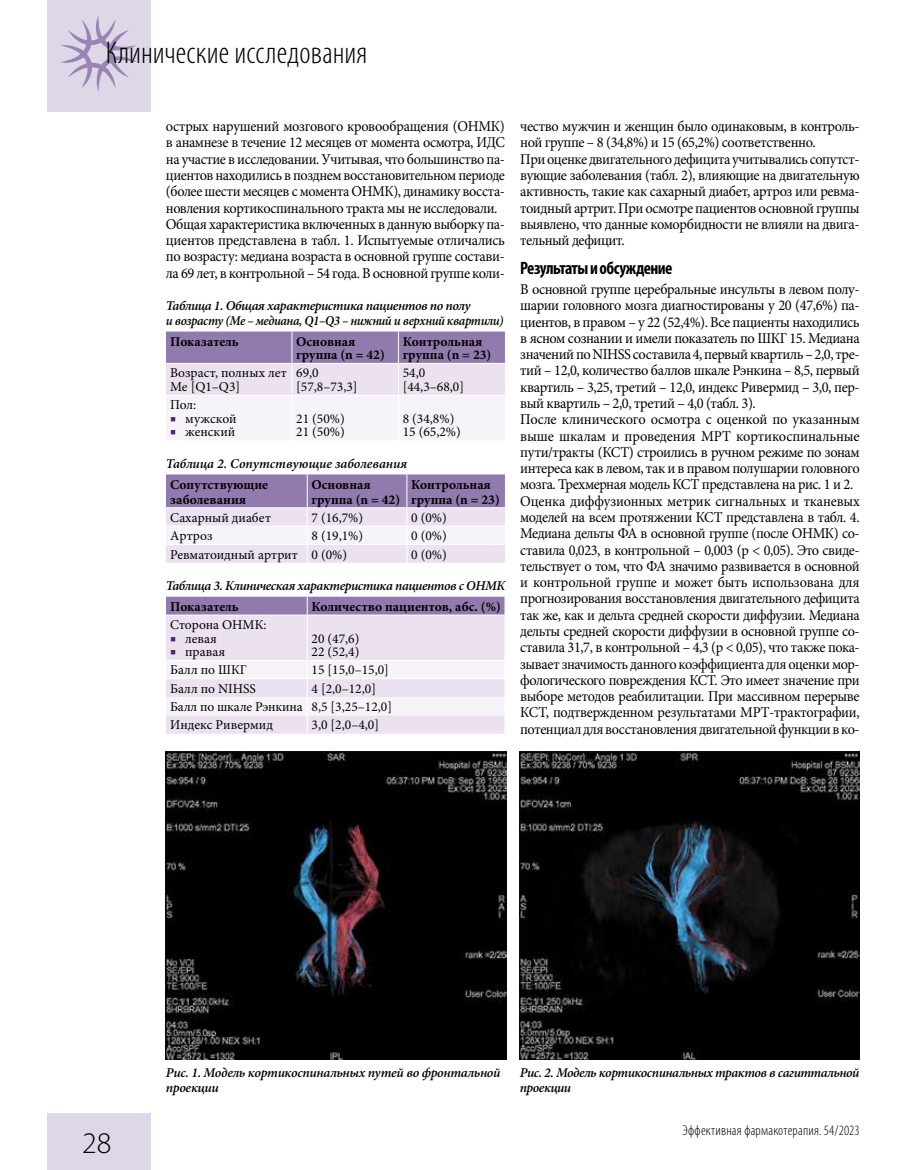
<style>
.page{position:relative;width:915px;height:1170px;background:#fff}
.page>*{position:absolute;margin:0;border:0;box-sizing:border-box;transform-origin:0 0}
.t1{font:300 condensed 31.5px "Myriad Pro";color:#000}
.t2{font:300 30px "Myriad Pro";color:#000}
.t3{font:700 condensed 18px "Myriad Pro";letter-spacing:-.03em;color:#000;scale:.96 1}
.t4{font:15px/16.4px "Minion Pro";letter-spacing:-.03em;color:#000;scale:.96 1}
.t5{font:15px/16.4px "Minion Pro";letter-spacing:-.03em;color:#000;scale:.95 1}
.t6{font:300 condensed 14.25px "Myriad Pro";letter-spacing:.015em;color:#000}
.t7{font:13.5px/13.5px "Minion Pro";color:#000}
.t8{font:italic 600 13.5px/15px "Minion Pro";letter-spacing:-.03em;color:#000}
.t9{font:700 13.5px/15px "Minion Pro";color:#000}
.t10{font:italic 600 13.5px "Minion Pro";color:#000}
.s1{font-size:15px;color:#511e78}
</style>
<div class="page">
<div style="left:47px;top:1113px;width:103px;height:56px;background:#ddd7e8"></div>
<div style="left:47px;top:0;width:103px;height:111px;background:#ddd7e8"></div>
<svg style="left:61px;top:16px;width:75px;height:76px"></svg>
<svg style="left:166px;top:331px;width:338px;height:109px"></svg>
<hr style="left:291px;top:331px;width:1px;height:32px;background:#fff">
<hr style="left:398px;top:331px;width:1px;height:32px;background:#fff">
<hr style="left:166px;top:363px;width:126px;height:1px;background:#fff">
<hr style="left:292px;top:363px;width:106px;height:1px;background:#fff">
<hr style="left:291px;top:364px;width:1px;height:31px;background:#fff">
<hr style="left:398px;top:363px;width:106px;height:1px;background:#fff">
<hr style="left:398px;top:364px;width:1px;height:31px;background:#fff">
<hr style="left:166px;top:395px;width:126px;height:1px;background:#fff">
<hr style="left:292px;top:395px;width:106px;height:1px;background:#fff">
<hr style="left:291px;top:395px;width:1px;height:45px;background:#fff">
<hr style="left:398px;top:395px;width:106px;height:1px;background:#fff">
<hr style="left:398px;top:395px;width:1px;height:45px;background:#fff">
<svg style="left:166px;top:474px;width:338px;height:88px"></svg>
<svg style="left:166px;top:596px;width:339px;height:137px"></svg>
<img style="left:166px;top:751px;width:340px;height:308px">
<img style="left:519px;top:751px;width:340px;height:307px">
<h1 class="t1" style="left:106px;top:34px;width:263px">Клинические исследования</h1>
<p class="t5" style="left:166px;top:118px;width:358px">острых нарушений мозгового кровообращения (ОНМК) в анамнезе в течение 12 месяцев от момента осмотра, ИДС на участие в исследовании. Учитывая, что большинство па&shy;циентов находились в позднем восстановительном периоде (более шести месяцев с момента ОНМК), динамику восста&shy;новления кортикоспинального тракта мы не исследовали.<br>Общая характеристика включенных в данную выборку па&shy;циентов представлена в табл. 1. Испытуемые отличались по возрасту: медиана возраста в основной группе состави&shy;ла 69 лет, в контрольной – 54 года. В основной группе коли-</p>
<p class="t8" style="left:166px;top:298px;width:339px">Таблица 1. Общая характеристика пациентов по полу<br>и возрасту (Me – медиана, Q1–Q3 – нижний и верхний квартили)</p>
<p class="t9" style="left:170px;top:333px;width:70px">Показатель</p>
<p class="t9" style="left:296px;top:334px;width:90px;line-height:13.5px">Основная группа (n = 42)</p>
<p class="t9" style="left:402px;top:334px;width:90px;line-height:13.5px">Контрольная группа (n = 23)</p>
<p class="t7" style="left:170px;top:366px;width:118px">Возраст, полных лет<br>Me [Q1–Q3]</p>
<p class="t7" style="left:296px;top:366px;width:63px">69,0 [57,8–73,3]</p>
<p class="t7" style="left:402px;top:366px;width:63px">54,0 [44,3–68,0]</p>
<p class="t7" style="left:170px;top:398px;width:28px">Пол:</p>
<p class="t7" style="left:170px;top:412px;width:68px"><span class="s1">■</span> мужской</p>
<p class="t7" style="left:170px;top:425px;width:67px"><span class="s1">■</span> женский</p>
<p class="t7" style="left:296px;top:412px;width:50px">21 (50%)<br>21 (50%)</p>
<p class="t7" style="left:402px;top:412px;width:60px">8 (34,8%)<br>15 (65,2%)</p>
<p class="t10" style="left:166px;top:454px;width:242px">Таблица 2. Сопутствующие заболевания</p>
<p class="t9" style="left:170px;top:476px;width:99px">Сопутствующие заболевания</p>
<p class="t9" style="left:311px;top:476px;width:90px">Основная группа (n = 42)</p>
<p class="t9" style="left:411px;top:476px;width:90px">Контрольная группа (n = 23)</p>
<p class="t7" style="left:170px;top:511px;width:102px">Сахарный диабет</p>
<p class="t7" style="left:311px;top:511px;width:53px">7 (16,7%)</p>
<p class="t7" style="left:411px;top:511px;width:37px">0 (0%)</p>
<p class="t7" style="left:170px;top:529px;width:44px">Артроз</p>
<p class="t7" style="left:311px;top:529px;width:53px">8 (19,1%)</p>
<p class="t7" style="left:411px;top:529px;width:37px">0 (0%)</p>
<p class="t7" style="left:170px;top:547px;width:178px">Ревматоидный артрит 0 (0%)</p>
<p class="t7" style="left:411px;top:547px;width:37px">0 (0%)</p>
<p class="t8" style="left:166px;top:578px;width:340px">Таблица 3. Клиническая характеристика пациентов с ОНМК</p>
<p class="t9" style="left:170px;top:598px;width:70px">Показатель</p>
<p class="t9" style="left:311px;top:598px;width:191px">Количество пациентов, абс. (%)</p>
<p class="t7" style="left:170px;top:618px;width:98px">Сторона ОНМК:</p>
<p class="t7" style="left:170px;top:631px;width:48px"><span class="s1">■</span> левая</p>
<p class="t7" style="left:170px;top:645px;width:56px"><span class="s1">■</span> правая</p>
<p class="t7" style="left:311px;top:631px;width:49px">20 (47,6)<br>22 (52,4)</p>
<p class="t7" style="left:170px;top:663px;width:78px">Балл по ШКГ</p>
<p class="t7" style="left:311px;top:663px;width:79px">15 [15,0–15,0]</p>
<p class="t7" style="left:170px;top:681px;width:87px">Балл по NIHSS</p>
<p class="t7" style="left:170px;top:679px;width:223px;line-height:18.3px;text-indent:141px">4 [2,0–12,0]<br>Балл по шкале Рэнкина 8,5 [3,25–12,0]<br>Индекс Ривермид</p>
<p class="t7" style="left:311px;top:718px;width:69px">3,0 [2,0–4,0]</p>
<p class="t4" style="left:520px;top:118px;width:355px">чество мужчин и женщин было одинаковым, в контроль&shy;ной группе – 8 (34,8%) и 15 (65,2%) соответственно.<br>При оценке двигательного дефицита учитывались сопутст&shy;вующие заболевания (табл. 2), влияющие на двигательную активность, такие как сахарный диабет, артроз или ревма&shy;тоидный артрит. При осмотре пациентов основной группы выявлено, что данные коморбидности не влияли на двига&shy;тельный дефицит.</p>
<p class="t3" style="left:520px;top:257px;width:160px">Результаты и обсуждение</p>
<p class="t4" style="left:520px;top:281px;width:355px">В основной группе церебральные инсульты в левом полу&shy;шарии головного мозга диагностированы у 20 (47,6%) па&shy;циентов, в правом – у 22 (52,4%). Все пациенты находились в ясном сознании и имели показатель по ШКГ 15. Медиана значений по NIHSS составила 4, первый квартиль – 2,0, тре&shy;тий – 12,0, количество баллов шкале Рэнкина – 8,5, первый квартиль – 3,25, третий – 12,0, индекс Ривермид – 3,0, пер&shy;вый квартиль – 2,0, третий – 4,0 (табл. 3).<br>После клинического осмотра с оценкой по указанным выше шкалам и проведения МРТ кортикоспинальные пути/тракты (КСТ) строились в ручном режиме по зонам интереса как в левом, так и в правом полушарии головного мозга. Трехмерная модель КСТ представлена на рис. 1 и 2.<br>Оценка диффузионных метрик сигнальных и тканевых моделей на всем протяжении КСТ представлена в табл. 4.<br>Медиана дельты ФА в основной группе (после ОНМК) со&shy;ставила 0,023, в контрольной – 0,003 (p &lt; 0,05). Это свиде&shy;тельствует о том, что ФА значимо развивается в основной и контрольной группе и может быть использована для прогнозирования восстановления двигательного дефицита так же, как и дельта средней скорости диффузии. Медиана дельты средней скорости диффузии в основной группе со&shy;ставила 31,7, в контрольной – 4,3 (p &lt; 0,05), что также пока&shy;зывает значимость данного коэффициента для оценки мор&shy;фологического повреждения КСТ. Это имеет значение при выборе методов реабилитации. При массивном перерыве КСТ, подтвержденном результатами МРТ-трактографии, потенциал для восстановления двигательной функции в ко-</p>
<h2 class="t2" style="left:82px;top:1126px;width:31px">28</h2>
<p class="t8" style="left:166px;top:1064px;width:336px">Рис. 1. Модель кортикоспинальных путей во фронтальной проекции</p>
<p class="t8" style="left:519px;top:1064px;width:341px">Рис. 2. Модель кортикоспинальных трактов в сагиттальной проекции</p>
<p class="t6" style="left:682px;top:1121px;width:178px">Эффективная фармакотерапия. 54/2023</p>
</div>
